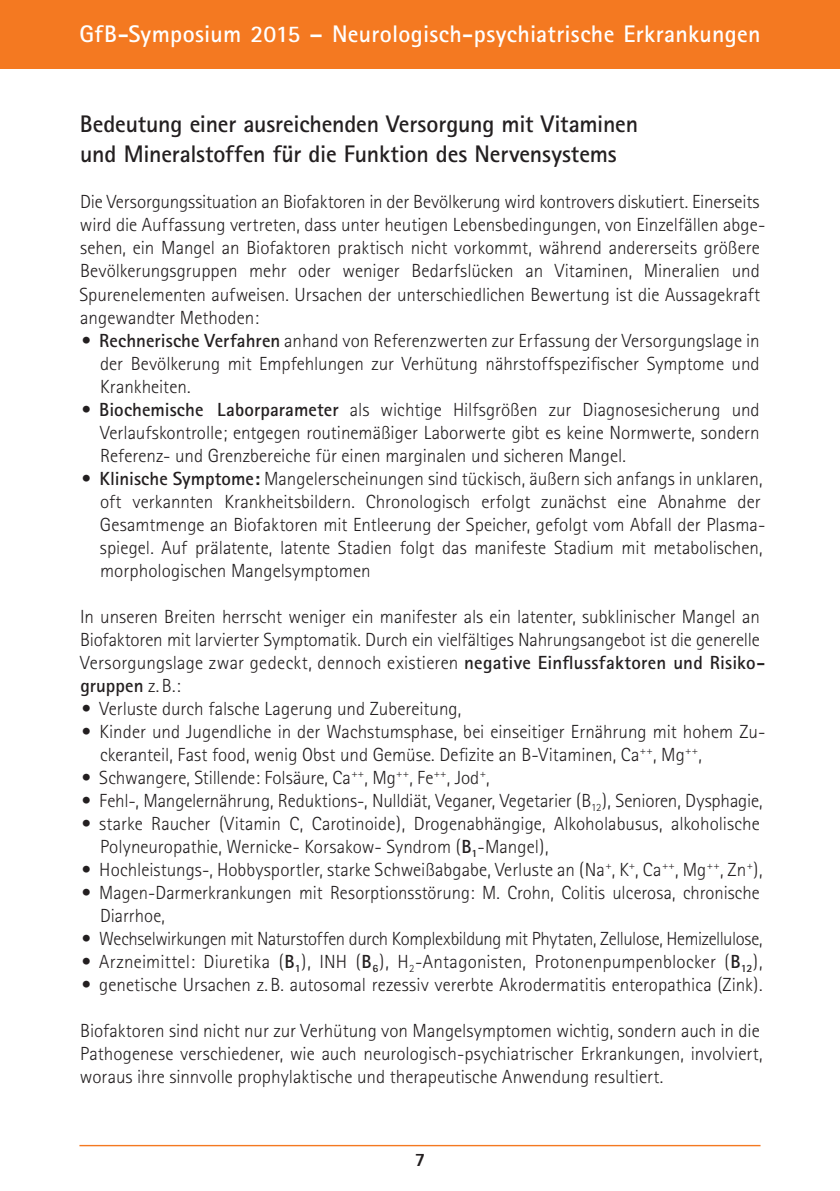
<style>
.page{position:relative;width:840px;height:1191px;background:#fff}
.page>*{position:absolute;margin:0;border:0;box-sizing:border-box;transform-origin:0 0}
.t1{font:700 24px/30px "Rotis Sans Serif";letter-spacing:-.01em;color:#231f20}
.t2{font:700 24px "Rotis Sans Serif";letter-spacing:.01em;color:#fff}
.t3{font:300 19px/23px "Rotis Sans Serif";color:#231f20}
.t4{font:300 19px "Rotis Sans Serif";letter-spacing:-.02em;color:#231f20}
.t5{font:800 19px "Rotis Sans Serif";color:#231f20}
.s1{font-weight:700}
</style>
<div class="page">
<div style="left:0;top:0;width:839px;height:68px;background:#f47921"></div>
<hr style="left:79px;top:1144px;width:681px;height:2px;background:#f47921">
<p class="t2" style="left:79px;top:18px;width:682px">GfB-Symposium 2015 – Neurologisch-psychiatrische Erkrankungen</p>
<p class="t1" style="left:80px;top:109px;width:559px">Bedeutung einer ausreichenden Versorgung mit Vitaminen und Mineralstoffen für die Funktion des Nervensystems</p>
<p class="t3" style="left:79px;top:190px;width:687px">Die Versorgungssituation an Biofaktoren in der Bevölkerung wird kontrovers diskutiert. Einerseits wird die Auffassung vertreten, dass unter heutigen Lebensbedingungen, von Einzelfällen abge&shy;sehen, ein Mangel an Biofaktoren praktisch nicht vorkommt, während andererseits größere Bevölkerungsgruppen mehr oder weniger Bedarfslücken an Vitaminen, Mineralien und Spurenelementen aufweisen. Ursachen der unterschiedlichen Bewertung ist die Aussagekraft angewandter Methoden:</p>
<p class="t3" style="left:100px;top:329px;width:661px;text-align:justify;text-indent:-18px">• <span class="s1">Rechnerische Verfahren</span> anhand von Referenzwerten zur Erfassung der Versorgungslage in der Bevölkerung mit Empfehlungen zur Verhütung nährstoffspezifischer Symptome und Krankheiten.</p>
<p class="t3" style="left:100px;top:398px;width:661px;text-align:justify;text-indent:-18px">• <span class="s1">Biochemische Laborparameter</span> als wichtige Hilfsgrößen zur Diagnosesicherung und Verlaufskontrolle; entgegen routinemäßiger Laborwerte gibt es keine Normwerte, sondern Referenz- und Grenzbereiche für einen marginalen und sicheren Mangel.</p>
<p class="t3" style="left:100px;top:467px;width:666px;text-indent:-18px">• <span class="s1">Klinische Symptome:</span> Mangelerscheinungen sind tückisch, äußern sich anfangs in unklaren, oft verkannten Krankheitsbildern. Chronologisch erfolgt zunächst eine Abnahme der Gesamtmenge an Biofaktoren mit Entleerung der Speicher, gefolgt vom Abfall der Plasma&shy;spiegel. Auf prälatente, latente Stadien folgt das manifeste Stadium mit metabolischen, morphologischen Mangelsymptomen</p>
<p class="t3" style="left:80px;top:605px;width:684px">In unseren Breiten herrscht weniger ein manifester als ein latenter, subklinischer Mangel an Biofaktoren mit larvierter Symptomatik. Durch ein vielfältiges Nahrungsangebot ist die generelle Versorgungslage zwar gedeckt, dennoch existieren <span class="s1">negative Einflussfaktoren und Risiko&shy;gruppen</span> z.B.:</p>
<p class="t3" style="left:82px;top:697px;width:381px">• Verluste durch falsche Lagerung und Zubereitung,</p>
<p class="t3" style="left:100px;top:720px;width:666px;text-indent:-18px">• Kinder und Jugendliche in der Wachstumsphase, bei einseitiger Ernährung mit hohem Zu&shy;ckeranteil, Fast food, wenig Obst und Gemüse. Defizite an B-Vitaminen, Ca<sup>++</sup>, Mg<sup>++</sup>,</p>
<p class="t3" style="left:82px;top:765px;width:409px">• Schwangere, Stillende: Folsäure, Ca<sup>++</sup>, Mg<sup>++</sup>, Fe<sup>++</sup>, Jod<sup>+</sup>,</p>
<p class="t3" style="left:82px;top:788px;width:682px">• Fehl-, Mangelernährung, Reduktions-, Nulldiät, Veganer, Vegetarier (B<sub>12</sub>), Senioren, Dysphagie,</p>
<p class="t3" style="left:100px;top:811px;width:661px;text-indent:-18px">• starke Raucher (Vitamin C, Carotinoide), Drogenabhängige, Alkoholabusus, alkoholische<br>Polyneuropathie, Wernicke- Korsakow- Syndrom (<span class="s1">B</span><sub>1</sub>-Mangel),</p>
<p class="t3" style="left:82px;top:857px;width:682px">• Hochleistungs-, Hobbysportler, starke Schweißabgabe, Verluste an (Na<sup>+</sup>, K<sup>+</sup>, Ca<sup>++</sup>, Mg<sup>++</sup>, Zn<sup>+</sup>),</p>
<p class="t3" style="left:100px;top:880px;width:661px;text-indent:-18px">• Magen-Darmerkrankungen mit Resorptionsstörung: M. Crohn, Colitis ulcerosa, chronische<br>Diarrhoe,</p>
<p class="t4" style="left:82px;top:927px;width:681px">• Wechselwirkungen mit Naturstoffen durch Komplexbildung mit Phytaten, Zellulose, Hemizellulose,</p>
<p class="t3" style="left:82px;top:949px;width:682px">• Arzneimittel: Diuretika (<span class="s1">B</span><sub>1</sub>), INH (<span class="s1">B</span><sub>6</sub>), H<sub>2</sub>-Antagonisten, Protonenpumpenblocker (<span class="s1">B</span><sub>12</sub>),</p>
<p class="t3" style="left:82px;top:972px;width:682px">• genetische Ursachen z.B. autosomal rezessiv vererbte Akrodermatitis enteropathica (Zink).</p>
<p class="t3" style="left:80px;top:1018px;width:683px">Biofaktoren sind nicht nur zur Verhütung von Mangelsymptomen wichtig, sondern auch in die<br>Pathogenese verschiedener, wie auch neurologisch-psychiatrischer Erkrankungen, involviert, woraus ihre sinnvolle prophylaktische und therapeutische Anwendung resultiert.</p>
<p class="t5" style="left:414px;top:1147px;width:12px">7</p>
</div>
